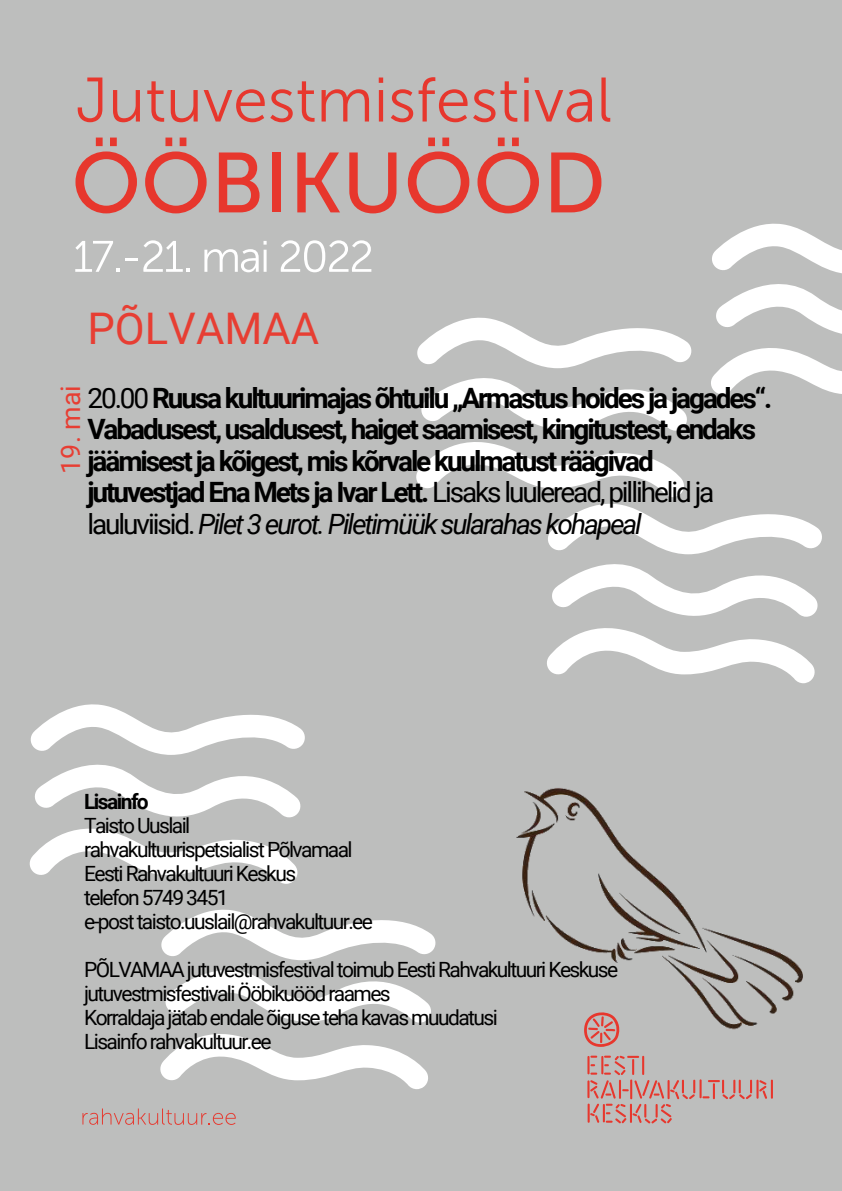
<style>
.page{position:relative;width:842px;height:1191px;background:#fff}
.page>*{position:absolute;margin:0;border:0;box-sizing:border-box;transform-origin:0 0}
.t1{font:43.6px "Roboto";color:#e73e33}
.t2{font:700 28px/31.5px "Roboto";letter-spacing:-.075em;color:#000}
.t3{font:28px/31.5px "Roboto";color:#000}
.t4{font:26.8px "Roboto";color:#e73e33}
.t5{font:21px/24px "Roboto";letter-spacing:-.075em;color:#000}
.t6{font:700 21px "Roboto";letter-spacing:-.075em;color:#000}
.s1{font-weight:400}
.s2{font-weight:700}
.s3{font-style:italic}
</style>
<div class="page">
<div style="left:0;top:0;width:842px;height:1190px;background:#bdbebd"></div>
<svg style="left:416px;top:223px;width:426px;height:460px"></svg>
<svg style="left:160px;top:909px;width:276px;height:179px"></svg>
<svg style="left:29px;top:704px;width:276px;height:179px"></svg>
<svg style="left:82px;top:1108px;width:154px;height:16px"></svg>
<hr style="left:756px;top:1079px;width:3px;height:19px;background:#e7372d">
<hr style="left:699px;top:1079px;width:3px;height:19px;background:#e7372d">
<svg style="left:759px;top:1079px;width:14px;height:19px"></svg>
<svg style="left:702px;top:1079px;width:50px;height:20px"></svg>
<svg style="left:587px;top:1070px;width:108px;height:53px"></svg>
<svg style="left:78px;top:77px;width:24px;height:45px"></svg>
<svg style="left:113px;top:90px;width:27px;height:32px"></svg>
<svg style="left:147px;top:81px;width:17px;height:41px"></svg>
<svg style="left:171px;top:90px;width:27px;height:32px"></svg>
<svg style="left:204px;top:81px;width:111px;height:41px"></svg>
<svg style="left:322px;top:89px;width:47px;height:32px"></svg>
<svg style="left:379px;top:77px;width:4px;height:44px"></svg>
<svg style="left:391px;top:89px;width:22px;height:33px"></svg>
<svg style="left:419px;top:77px;width:98px;height:45px"></svg>
<svg style="left:524px;top:77px;width:5px;height:44px"></svg>
<svg style="left:535px;top:89px;width:57px;height:33px"></svg>
<svg style="left:601px;top:77px;width:9px;height:45px"></svg>
<svg style="left:75px;top:137px;width:62px;height:76px"></svg>
<svg style="left:145px;top:137px;width:62px;height:76px"></svg>
<svg style="left:219px;top:152px;width:41px;height:60px"></svg>
<div style="left:273px;top:152px;width:8px;height:60px;background:#e7372d"></div>
<svg style="left:297px;top:152px;width:43px;height:60px"></svg>
<svg style="left:349px;top:152px;width:47px;height:61px"></svg>
<svg style="left:408px;top:137px;width:61px;height:76px"></svg>
<svg style="left:477px;top:137px;width:62px;height:76px"></svg>
<svg style="left:551px;top:152px;width:50px;height:60px"></svg>
<svg style="left:75px;top:241px;width:44px;height:31px"></svg>
<svg style="left:126px;top:240px;width:63px;height:32px"></svg>
<svg style="left:204px;top:241px;width:63px;height:31px"></svg>
<svg style="left:281px;top:240px;width:90px;height:32px"></svg>
<img style="left:516px;top:683px;width:289px;height:387px">
<p class="t1" style="left:87px;top:304px;width:233px">PÕLVAMAA</p>
<p class="t2" style="left:87px;top:382px;width:686px"><span class="s1">20.00</span> Ruusa kultuurimajas õhtuilu „Armastus hoides ja jagades“.<br>Vabadusest, usaldusest, haiget saamisest, kingitustest, endaks jäämisest ja kõigest, mis kõrvale kuulmatust räägivad</p>
<p class="t3" style="left:87px;top:477px;width:628px"><span class="s2">jutuvestjad Ena Mets ja Ivar Lett.</span> Lisaks luuleread, pillihelid ja lauluviisid. <span class="s3">Pilet 3 eurot. Piletimüük sularahas kohapeal</span></p>
<p class="t4" style="left:55px;top:473px;width:90px;rotate:-90deg">19. mai</p>
<p class="t6" style="left:84px;top:789px;width:66px">Lisainfo</p>
<p class="t5" style="left:84px;top:813px;width:108px">Taisto Uuslail</p>
<p class="t5" style="left:84px;top:837px;width:270px">rahvakultuurispetsialist Põlvamaal</p>
<p class="t5" style="left:84px;top:861px;width:214px">Eesti Rahvakultuuri Keskus</p>
<p class="t5" style="left:84px;top:885px;width:146px">telefon 5749 3451</p>
<p class="t5" style="left:84px;top:909px;width:290px">e-post taisto.uuslail@rahvakultuur.ee</p>
<p class="t5" style="left:84px;top:957px;width:536px">PÕLVAMAA jutuvestmisfestival toimub Eesti Rahvakultuuri Keskuse jutuvestmisfestivali Ööbikuööd raames</p>
<p class="t5" style="left:84px;top:1005px;width:415px">Korraldaja jätab endale õiguse teha kavas muudatusi</p>
<p class="t5" style="left:84px;top:1029px;width:189px">Lisainfo rahvakultuur.ee</p>
</div>
